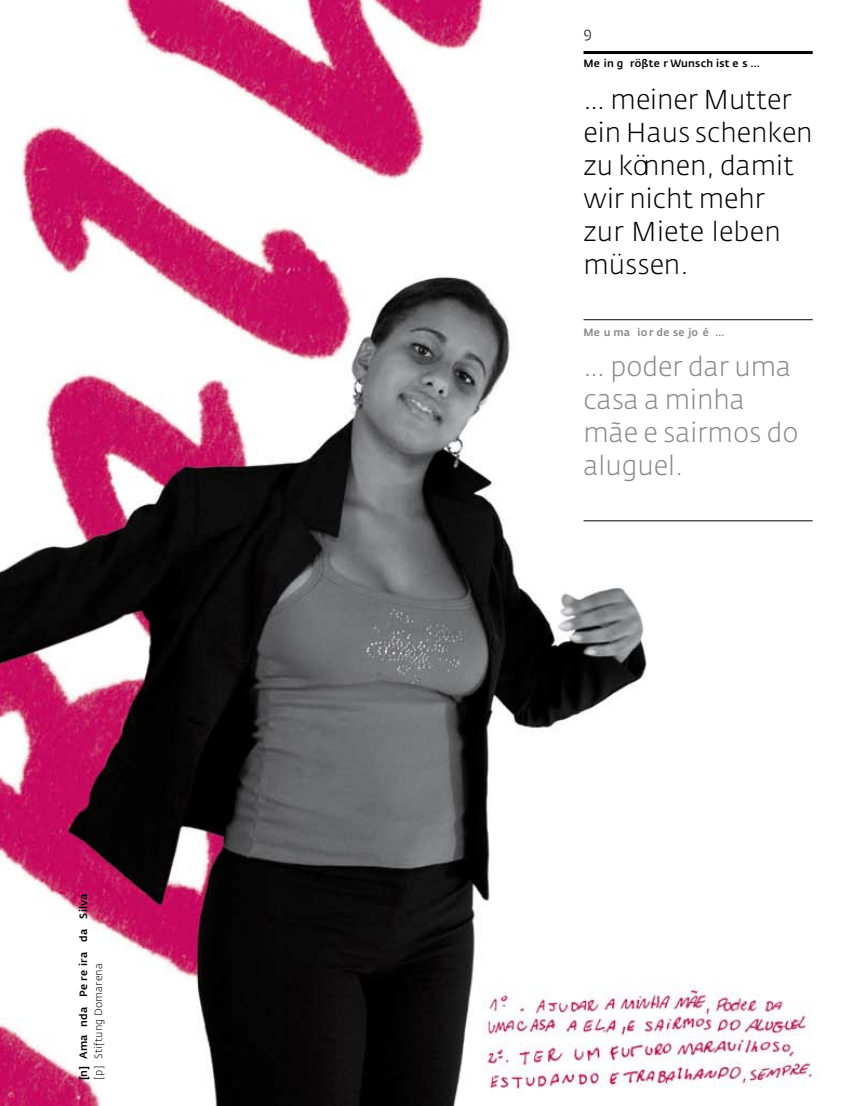
<style>
.page{position:relative;width:851px;height:1106px;background:#fff}
.page>*{position:absolute;margin:0;border:0;box-sizing:border-box;transform-origin:0 0}
.t1{font:300 27px/33px "Fedra Sans Std";color:#000}
.t2{font:300 27px/33px "Fedra Sans Std";color:#87888a}
.t3{font:300 15px "Fedra Sans Std";color:#000}
.t4{font:500 10.5px/15px "Fedra Sans Std";letter-spacing:.02em;color:#000}
.t5{font:500 10.5px "Fedra Sans Std";letter-spacing:.02em;color:#87888a}
.s1{font-weight:300}
</style>
<div class="page">
<img style="left:0;top:0;width:813px;height:1106px">
<hr style="left:583px;top:51px;width:229px;height:3px;background:#000">
<hr style="left:583px;top:319px;width:229px;height:1px;background:#000">
<hr style="left:583px;top:520px;width:229px;height:1px;background:#000">
<p class="t4" style="left:76px;top:1080px;width:189px;rotate:-90deg">[n] Ama nda Pe re ira da Silva <span class="s1">[p] Stiftung Domarena</span></p>
<p class="t3" style="left:583px;top:24px;width:10px">9</p>
<p class="t4" style="left:583px;top:56px;width:178px">Me in g rößte r Wunsch ist e s …</p>
<p class="t1" style="left:583px;top:83px;width:231px">… meiner Mutter ein Haus schenken zu können, damit wir nicht mehr<br>zur Miete leben müssen.</p>
<p class="t5" style="left:583px;top:325px;width:143px">Me u ma ior de se jo é …</p>
<p class="t2" style="left:583px;top:350px;width:216px">… poder dar uma casa a minha mãe e sairmos do aluguel.</p>
</div>
